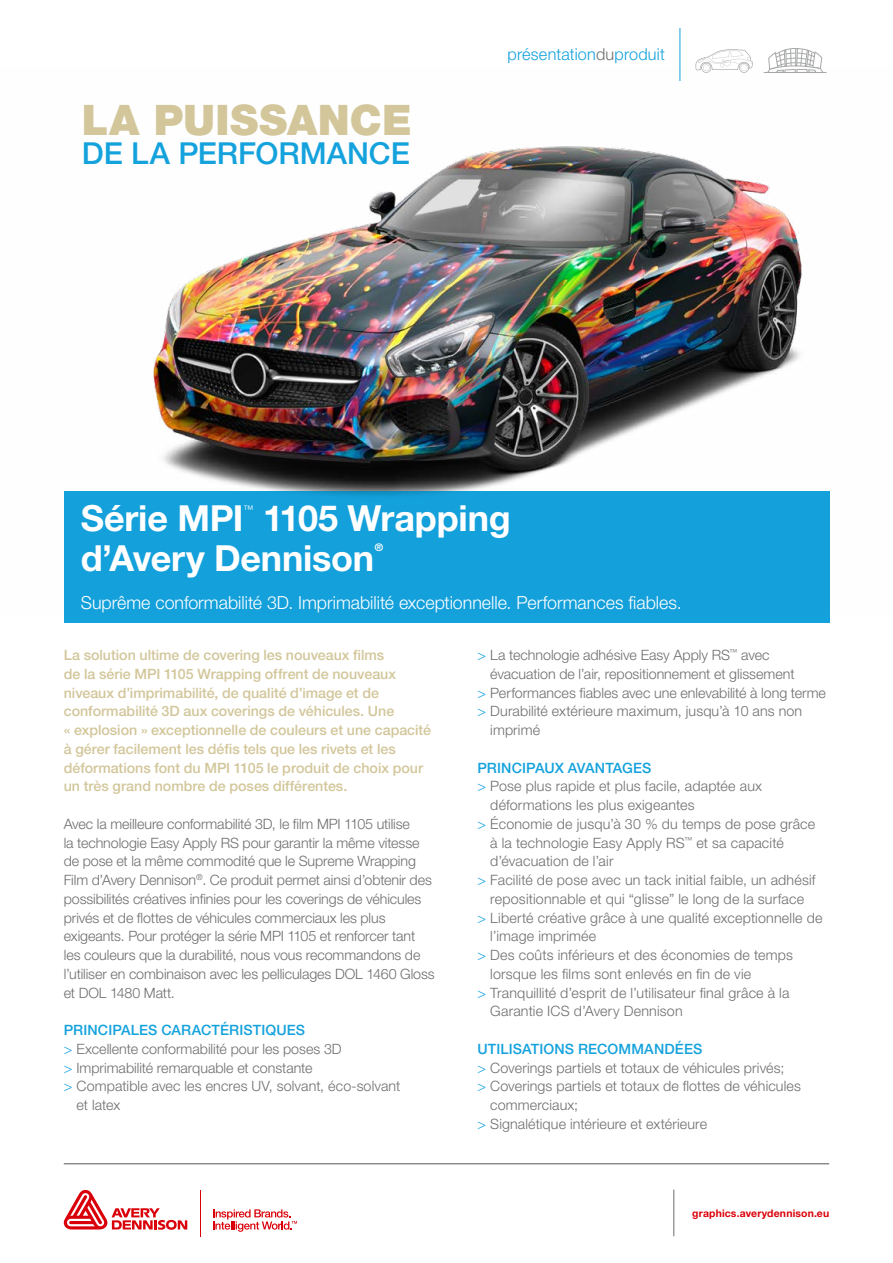
<style>
.page{position:relative;width:893px;height:1263px;background:#fff}
.page>*{position:absolute;margin:0;border:0;box-sizing:border-box;transform-origin:0 0}
.t1{font:900 42.15px "Helvetica Neue LT Std";letter-spacing:.005em;color:#d2c69a}
.t2{font:700 36px/40.5px "Helvetica Neue LT Std";letter-spacing:-.005em;color:#fff}
.t3{font:500 30.3px "Helvetica Neue LT Std";color:#14a2dd}
.t4{font:300 18px "Helvetica Neue LT Std";color:#fff}
.t5{font:300 16.35px "Helvetica Neue LT Std";letter-spacing:.01em;color:#14a2dd}
.t6{font:300 14.25px/18.8px "Helvetica Neue LT Std";color:#6e6e6e}
.t7{font:500 14.25px/18.8px "Helvetica Neue LT Std";color:#d2c69a}
.t8{font:500 14.25px "Helvetica Neue LT Std";letter-spacing:.005em;color:#14a2dd}
.t9{font:700 10.5px "Helvetica Neue LT Std";letter-spacing:.015em;color:#da0009}
.t10{font:300 10.5px "Helvetica Neue LT Std";color:#fff}
.t11{font:700 10.5px "Helvetica Neue LT Std";color:#fff}
.s1{color:#6e6e6e}
.s2{color:#14a2dd}
</style>
<div class="page">
<hr style="left:674px;top:1189px;width:1px;height:47px;background:#6e6e6e">
<svg style="left:64px;top:1189px;width:123px;height:41px"></svg>
<hr style="left:201px;top:1190px;width:1px;height:46px;background:#da0009">
<svg style="left:213px;top:1209px;width:84px;height:23px"></svg>
<hr style="left:64px;top:1163px;width:765px;height:1px;background:#565655">
<svg style="left:695px;top:49px;width:58px;height:19px"></svg>
<svg style="left:768px;top:48px;width:55px;height:20px"></svg>
<hr style="left:680px;top:28px;width:1px;height:53px;background:#14a2dd">
<img style="left:153px;top:68px;width:677px;height:547px">
<div style="left:64px;top:491px;width:765px;height:132px;background:#14a2dd"></div>
<h1 class="t1" style="left:82px;top:95px;width:331px">LA PUISSANCE</h1>
<h3 class="t3" style="left:82px;top:135px;width:329px">DE LA PERFORMANCE</h3>
<p class="t5" style="left:507px;top:44px;width:159px">présentation<span class="s1">du</span>produit</p>
<h2 class="t2" style="left:81px;top:497px;width:164px">Série MPI</h2>
<p class="t10" style="left:243px;top:503px;width:12px">™</p>
<h2 class="t2" style="left:81px;top:497px;width:431px;text-indent:182px">1105 Wrapping d’Avery Dennison</h2>
<p class="t11" style="left:375px;top:541px;width:10px">®</p>
<p class="t4" style="left:81px;top:592px;width:602px">Suprême conformabilité 3D. Imprimabilité exceptionnelle. Performances fiables.</p>
<p class="t6" style="left:477px;top:645px;width:294px"><span class="s2">&gt;</span> La technologie adhésive Easy Apply RS<sup>™</sup> avec</p>
<p class="t6" style="left:490px;top:664px;width:306px">évacuation de l’air, repositionnement et glissement</p>
<p class="t6" style="left:477px;top:683px;width:350px"><span class="s2">&gt;</span> Performances fiables avec une enlevabilité à long terme</p>
<p class="t6" style="left:477px;top:702px;width:326px"><span class="s2">&gt;</span> Durabilité extérieure maximum, jusqu’à 10 ans non</p>
<p class="t6" style="left:490px;top:720px;width:51px">imprimé</p>
<p class="t8" style="left:477px;top:759px;width:175px">PRINCIPAUX AVANTAGES</p>
<p class="t6" style="left:477px;top:777px;width:286px"><span class="s2">&gt;</span> Pose plus rapide et plus facile, adaptée aux</p>
<p class="t6" style="left:490px;top:795px;width:206px">déformations les plus exigeantes</p>
<p class="t6" style="left:477px;top:814px;width:339px"><span class="s2">&gt;</span> Économie de jusqu’à 30 % du temps de pose grâce</p>
<p class="t6" style="left:490px;top:833px;width:295px">à la technologie Easy Apply RS<sup>™</sup> et sa capacité</p>
<p class="t6" style="left:490px;top:852px;width:125px">d’évacuation de l’air</p>
<p class="t6" style="left:477px;top:870px;width:340px"><span class="s2">&gt;</span> Facilité de pose avec un tack initial faible, un adhésif</p>
<p class="t6" style="left:490px;top:889px;width:315px">repositionnable et qui “glisse” le long de la surface</p>
<p class="t6" style="left:477px;top:908px;width:346px"><span class="s2">&gt;</span> Liberté créative grâce à une qualité exceptionnelle de</p>
<p class="t6" style="left:490px;top:927px;width:108px">l’image imprimée</p>
<p class="t6" style="left:477px;top:945px;width:317px"><span class="s2">&gt;</span> Des coûts inférieurs et des économies de temps</p>
<p class="t6" style="left:490px;top:964px;width:263px">lorsque les films sont enlevés en fin de vie</p>
<p class="t6" style="left:477px;top:983px;width:313px"><span class="s2">&gt;</span> Tranquillité d’esprit de l’utilisateur final grâce à la</p>
<p class="t6" style="left:490px;top:1002px;width:194px">Garantie ICS d’Avery Dennison</p>
<p class="t8" style="left:477px;top:1040px;width:226px">UTILISATIONS RECOMMANDÉES</p>
<p class="t6" style="left:477px;top:1058px;width:308px"><span class="s2">&gt;</span> Coverings partiels et totaux de véhicules privés;</p>
<p class="t6" style="left:477px;top:1077px;width:325px"><span class="s2">&gt;</span> Coverings partiels et totaux de flottes de véhicules</p>
<p class="t6" style="left:490px;top:1095px;width:89px">commerciaux;</p>
<p class="t6" style="left:477px;top:1114px;width:231px"><span class="s2">&gt;</span> Signalétique intérieure et extérieure</p>
<p class="t7" style="left:64px;top:645px;width:369px">La solution ultime de covering les nouveaux films<br>de la série MPI 1105 Wrapping offrent de nouveaux niveaux d’imprimabilité, de qualité d’image et de conformabilité 3D aux coverings de véhicules. Une<br>« explosion » exceptionnelle de couleurs et une capacité à gérer facilement les défis tels que les rivets et les déformations font du MPI 1105 le produit de choix pour un très grand nombre de poses différentes.</p>
<p class="t6" style="left:64px;top:814px;width:372px">Avec la meilleure conformabilité 3D, le film MPI 1105 utilise<br>la technologie Easy Apply RS pour garantir la même vitesse de pose et la même commodité que le Supreme Wrapping Film d’Avery Dennison<sup>®</sup>. Ce produit permet ainsi d’obtenir des possibilités créatives infinies pour les coverings de véhicules privés et de flottes de véhicules commerciaux les plus exigeants. Pour protéger la série MPI 1105 et renforcer tant les couleurs que la durabilité, nous vous recommandons de l’utiliser en combinaison avec les pelliculages DOL 1460 Gloss et DOL 1480 Matt.</p>
<p class="t8" style="left:64px;top:1022px;width:243px">PRINCIPALES CARACTÉRISTIQUES</p>
<p class="t6" style="left:64px;top:1039px;width:279px"><span class="s2">&gt;</span> Excellente conformabilité pour les poses 3D</p>
<p class="t6" style="left:64px;top:1058px;width:250px"><span class="s2">&gt;</span> Imprimabilité remarquable et constante</p>
<p class="t6" style="left:64px;top:1077px;width:338px"><span class="s2">&gt;</span> Compatible avec les encres UV, solvant, éco-solvant</p>
<p class="t6" style="left:77px;top:1095px;width:45px">et latex</p>
<p class="t9" style="left:692px;top:1207px;width:138px">graphics.averydennison.eu</p>
</div>
